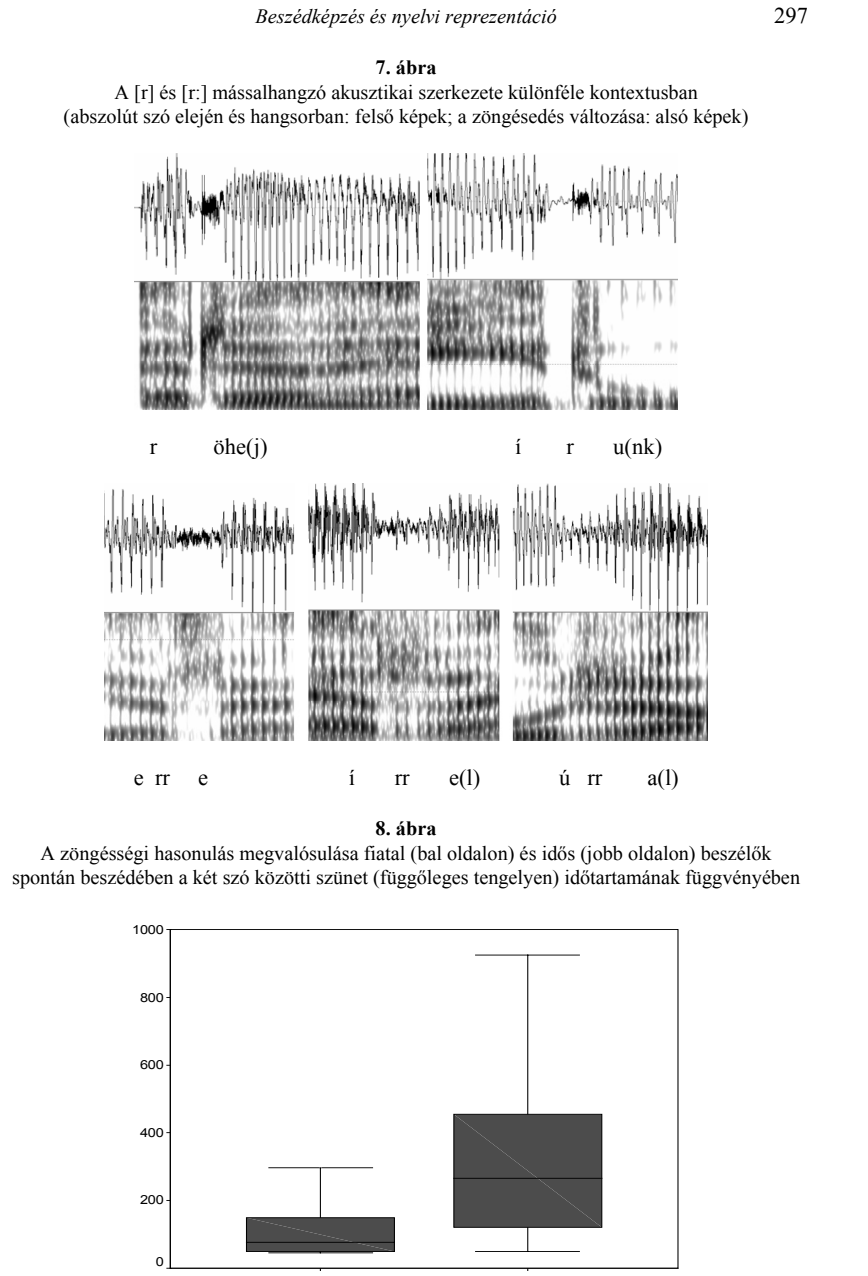
<style>
.page{position:relative;width:868px;height:1276px;background:#fff}
.page>*{position:absolute;margin:0;border:0;box-sizing:border-box;transform-origin:0 0}
.t1{font:22.5px "Times New Roman";color:#000}
.t2{font:20.25px/24.8px "Times New Roman";color:#000;text-align:center}
.t3{font:italic 20.25px "Times New Roman";color:#000}
.t4{font:700 20.25px "Times New Roman";color:#000}
.t5{font:12.6px "Arial";letter-spacing:-.02em;color:#000;scale:1.16 1}
</style>
<div class="page">
<img style="left:134px;top:153px;width:543px;height:256px">
<img style="left:105px;top:484px;width:602px;height:256px">
<svg style="left:171px;top:929px;width:507px;height:338px"></svg>
<svg style="left:246px;top:1026px;width:356px;height:226px"></svg>
<hr style="left:170px;top:929px;width:1px;height:339px;background:#000">
<hr style="left:170px;top:1267px;width:508px;height:1px;background:#000">
<p class="t3" style="left:255px;top:5px;width:303px">Beszédképzés és nyelvi reprezentáció</p>
<p class="t1" style="left:774px;top:3px;width:35px">297</p>
<p class="t4" style="left:375px;top:56px;width:62px">7. ábra</p>
<p class="t2" style="left:64px;top:80px;width:686px">A [r] és [r:] mássalhangzó akusztikai szerkezete különféle kontextusban<br>(abszolút szó elején és hangsorban: felső képek; a zöngésedés változása: alsó képek)</p>
<p class="t1" style="left:150px;top:434px;width:9px">r</p>
<p class="t1" style="left:214px;top:434px;width:55px">öhe(j)</p>
<p class="t1" style="left:515px;top:434px;width:8px">í</p>
<p class="t1" style="left:566px;top:434px;width:9px">r</p>
<p class="t1" style="left:613px;top:434px;width:50px">u(nk)</p>
<p class="t1" style="left:134px;top:765px;width:38px">e rr</p>
<p class="t1" style="left:198px;top:765px;width:12px">e</p>
<p class="t1" style="left:349px;top:765px;width:8px">í</p>
<p class="t1" style="left:394px;top:765px;width:16px">rr</p>
<p class="t1" style="left:449px;top:765px;width:33px">e(l)</p>
<p class="t1" style="left:559px;top:765px;width:45px">ú rr</p>
<p class="t1" style="left:647px;top:765px;width:33px">a(l)</p>
<p class="t4" style="left:375px;top:816px;width:62px">8. ábra</p>
<p class="t2" style="left:12px;top:840px;width:789px">A zöngésségi hasonulás megvalósulása fiatal (bal oldalon) és idős (jobb oldalon) beszélők spontán beszédében a két szó közötti szünet (függőleges tengelyen) időtartamának függvényében</p>
<p class="t5" style="left:132px;top:922px;width:29px">1000</p>
<p class="t5" style="left:140px;top:990px;width:22px">800</p>
<p class="t5" style="left:140px;top:1058px;width:22px">600</p>
<p class="t5" style="left:140px;top:1125px;width:22px">400</p>
<p class="t5" style="left:140px;top:1193px;width:22px">200</p>
<p class="t5" style="left:156px;top:1254px;width:8px">0</p>
</div>
